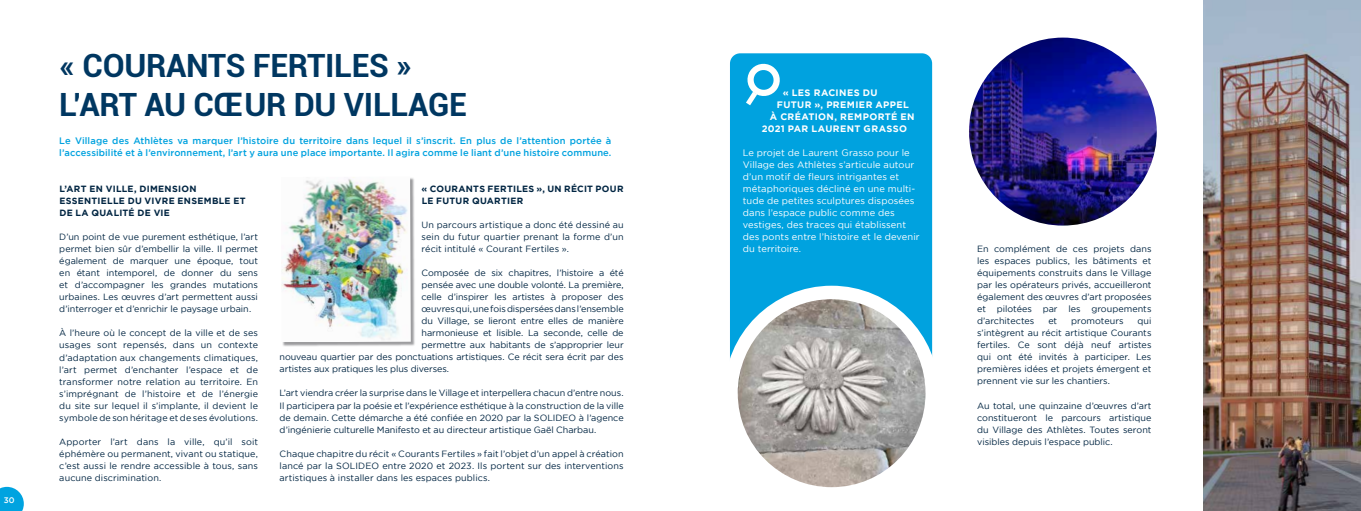
<style>
.page{position:relative;width:1361px;height:511px;background:#fff}
.page>*{position:absolute;margin:0;border:0;box-sizing:border-box;transform-origin:0 0}
.t1{font:700 32px/38.4px "Roboto";letter-spacing:-.01em;color:#003761}
.t2{font:9.4px/12px "Gotham";letter-spacing:.01em;color:#fff}
.t3{font:500 9.4px/12px "Gotham";letter-spacing:.01em;color:#00a2df}
.t4{font:700 9.4px "Gotham";letter-spacing:.04em;color:#fff}
.t5{font:9px/12px "Gotham";letter-spacing:-.005em;color:#002542;text-align:justify}
.t6{font:700 9px/12px "Gotham";letter-spacing:.03em;color:#002542}
.t7{font:500 8px "Gotham";color:#fff}
</style>
<div class="page">
<svg style="left:0;top:486px;width:24px;height:24px"></svg>
<img style="left:1203px;top:0;width:158px;height:510px">
<div style="left:730px;top:53px;width:202px;height:322px;background:#00a2df;border-radius:10px"></div>
<svg style="left:746px;top:63px;width:34px;height:42px"></svg>
<img style="left:731px;top:292px;width:201px;height:201px;border-radius:101px">
<div style="left:724px;top:285px;width:215px;height:215px;border:13px solid #fff;border-radius:50%"></div>
<div style="left:282px;top:177px;width:133px;height:170px;background:#7b7b7e;opacity:.75"></div>
<img style="left:281px;top:177px;width:130px;height:165px">
<img style="left:969px;top:38px;width:187px;height:187px">
<div style="left:955px;top:24px;width:215px;height:215px;border:13px solid #fff;border-radius:50%"></div>
<p class="t7" style="left:4px;top:495px;width:12px">30</p>
<h1 class="t1" style="left:59px;top:45px;width:409px">« COURANTS FERTILES »<br>L’ART AU CŒUR DU VILLAGE</h1>
<p class="t3" style="left:59px;top:134px;width:554px">Le Village des Athlètes va marquer l’histoire du territoire dans lequel il s’inscrit. En plus de l’attention portée à l’accessibilité et à l’environnement, l’art y aura une place importante. Il agira comme le liant d’une histoire commune.</p>
<p class="t6" style="left:59px;top:183px;width:188px">L’ART EN VILLE, DIMENSION<br>ESSENTIELLE DU VIVRE ENSEMBLE ET<br>DE LA QUALITÉ DE VIE</p>
<p class="t5" style="left:59px;top:231px;width:200px">D’un point de vue purement esthétique, l’art permet bien sûr d’embellir la ville. Il permet également de marquer une époque, tout en étant intemporel, de donner du sens et d’accompagner les grandes mutations urbaines. Les œuvres d’art permettent aussi d’interroger et d’enrichir le paysage urbain.</p>
<p class="t5" style="left:59px;top:327px;width:200px">À l’heure où le concept de la ville et de ses usages sont repensés, dans un contexte d’adaptation aux changements climatiques, l’art permet d’enchanter l’espace et de transformer notre relation au territoire. En s’imprégnant de l’histoire et de l’énergie du site sur lequel il s’implante, il devient le symbole de son héritage et de ses évolutions.</p>
<p class="t5" style="left:59px;top:435px;width:200px">Apporter l’art dans la ville, qu’il soit éphémère ou permanent, vivant ou statique, c’est aussi le rendre accessible à tous, sans aucune discrimination.</p>
<p class="t6" style="left:422px;top:183px;width:203px">« COURANTS FERTILES », UN RÉCIT POUR<br>LE FUTUR QUARTIER</p>
<p class="t5" style="left:422px;top:219px;width:204px">Un parcours artistique a donc été dessiné au sein du futur quartier prenant la forme d’un récit intitulé « Courant Fertiles ».</p>
<p class="t5" style="left:422px;top:267px;width:204px">Composée de six chapitres, l’histoire a été</p>
<p class="t5" style="left:422px;top:279px;width:204px">pensée avec une double volonté. La première,</p>
<p class="t5" style="left:422px;top:291px;width:204px">celle d’inspirer les artistes à proposer des</p>
<p class="t5" style="left:422px;top:303px;width:203px">œuvres qui, une fois dispersées dans l’ensemble</p>
<p class="t5" style="left:422px;top:315px;width:204px">du Village, se lieront entre elles de manière</p>
<p class="t5" style="left:422px;top:327px;width:203px">harmonieuse et lisible. La seconde, celle de</p>
<p class="t5" style="left:422px;top:339px;width:203px">permettre aux habitants de s’approprier leur</p>
<p class="t5" style="left:280px;top:351px;width:345px">nouveau quartier par des ponctuations artistiques. Ce récit sera écrit par des</p>
<p class="t5" style="left:280px;top:363px;width:171px">artistes aux pratiques les plus diverses.</p>
<p class="t5" style="left:280px;top:387px;width:346px">L’art viendra créer la surprise dans le Village et interpellera chacun d’entre nous.<br>Il participera par la poésie et l’expérience esthétique à la construction de la ville de demain. Cette démarche a été confiée en 2020 par la SOLIDEO à l’agence d’ingénierie culturelle Manifesto et au directeur artistique Gaël Charbau.</p>
<p class="t5" style="left:280px;top:447px;width:346px">Chaque chapitre du récit « Courants Fertiles » fait l’objet d’un appel à création lancé par la SOLIDEO entre 2020 et 2023. Ils portent sur des interventions artistiques à installer dans les espaces publics.</p>
<p class="t4" style="left:783px;top:87px;width:96px">« LES RACINES DU</p>
<p class="t4" style="left:777px;top:99px;width:134px">FUTUR », PREMIER APPEL</p>
<p class="t4" style="left:770px;top:111px;width:146px">À CRÉATION, REMPORTÉ EN</p>
<p class="t4" style="left:762px;top:123px;width:147px">2021 PAR LAURENT GRASSO</p>
<p class="t2" style="left:743px;top:147px;width:178px">Le projet de Laurent Grasso pour le Village des Athlètes s’articule autour d’un motif de fleurs intrigantes et métaphoriques décliné en une multi&shy;tude de petites sculptures disposées dans l’espace public comme des vestiges, des traces qui établissent des ponts entre l’histoire et le devenir du territoire.</p>
<p class="t5" style="left:977px;top:243px;width:176px">En complément de ces projets dans les espaces publics, les bâtiments et équipements construits dans le Village par les opérateurs privés, accueilleront également des œuvres d’art proposées et pilotées par les groupements d’architectes</p>
<p class="t5" style="left:977px;top:315px;width:176px;text-indent:160px">qui s’intègrent au récit artistique Courants fertiles. Ce sont déjà neuf artistes qui ont été invités à participer. Les premières idées et projets émergent et prennent vie sur les chantiers.</p>
<p class="t5" style="left:977px;top:399px;width:176px">Au total, une quinzaine d’œuvres d’art constitueront le parcours artistique du Village des Athlètes. Toutes seront visibles depuis l’espace public.</p>
<p class="t5" style="left:1048px;top:315px;width:10px">et</p>
<p class="t5" style="left:1071px;top:315px;width:54px">promoteurs</p>
</div>
